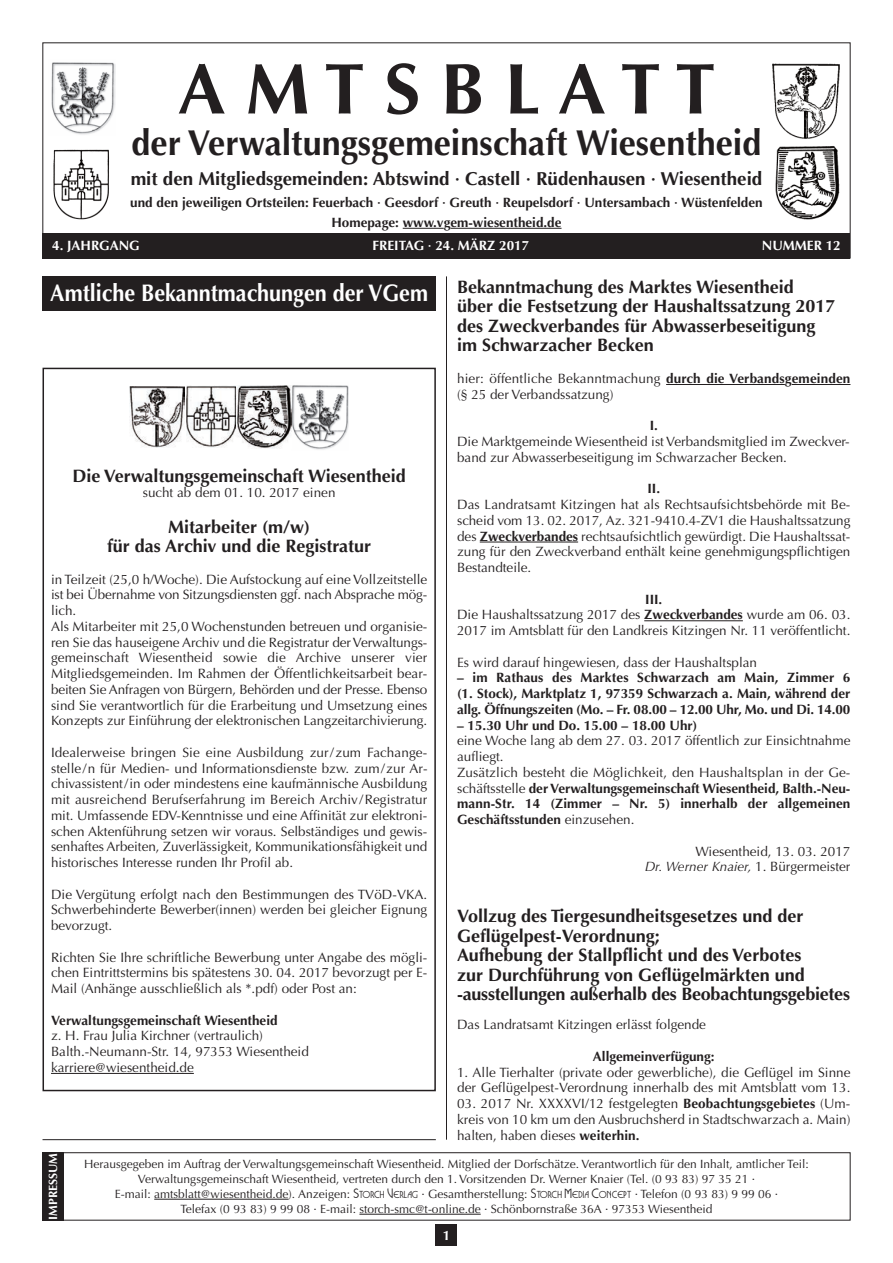
<style>
.page{position:relative;width:893px;height:1263px;background:#fff}
.page>*{position:absolute;margin:0;border:0;box-sizing:border-box;transform-origin:0 0}
.t1{font:700 72px "Optima";color:#231f20}
.t2{font:700 36px "Optima";color:#231f20;scale:.95 1}
.t3{font:700 24px "Optima";color:#fff;scale:.9 1}
.t4{font:700 18.75px "Optima";color:#231f20}
.t5{font:700 18px/19.5px "Optima";color:#231f20}
.t6{font:13.5px/15.8px "Optima";color:#231f20}
.t7{font:700 13.5px/15.8px "Optima";color:#231f20;text-align:center}
.t8{font:700 13.5px "Optima";color:#fff}
.t9{font:12px/15px "Optima";color:#231f20;text-align:center}
.t10{font:700 12px "Optima";letter-spacing:-.005em;color:#fff}
.s1{font-weight:700}
.s2{font-style:italic}
.s3{font-family:"Busorama";font-weight:500}
.s4{font-family:"Busorama";font-weight:500;font-size:9px}
</style>
<div class="page">
<div style="left:436px;top:1225px;width:21px;height:21px;background:#231f20"></div>
<hr style="left:403px;top:228px;width:41px;height:1px;background:#231f20">
<hr style="left:450px;top:228px;width:111px;height:1px;background:#231f20">
<div style="left:43px;top:233px;width:807px;height:26px;background:#231f20"></div>
<hr style="left:51px;top:1073px;width:143px;height:1px;background:#231f20">
<hr style="left:446px;top:276px;width:1px;height:864px;background:#231f20">
<div style="left:43px;top:1152px;width:807px;height:68px;border:1px solid #231f20"></div>
<hr style="left:154px;top:1199px;width:135px;height:1px;background:#231f20">
<hr style="left:359px;top:1214px;width:122px;height:1px;background:#231f20">
<div style="left:43px;top:1152px;width:21px;height:68px;background:#231f20"></div>
<hr style="left:666px;top:384px;width:119px;height:1px;background:#231f20">
<hr style="left:792px;top:384px;width:58px;height:1px;background:#231f20">
<hr style="left:480px;top:542px;width:98px;height:1px;background:#231f20">
<hr style="left:644px;top:620px;width:99px;height:1px;background:#231f20">
<div style="left:43px;top:276px;width:393px;height:34px;background:#231f20"></div>
<img style="left:51px;top:62px;width:65px;height:73px">
<img style="left:53px;top:149px;width:56px;height:70px">
<img style="left:775px;top:146px;width:64px;height:74px">
<img style="left:772px;top:64px;width:68px;height:75px">
<div style="left:43px;top:368px;width:393px;height:723px;border:2px solid #231f20"></div>
<img style="left:292px;top:385px;width:57px;height:65px">
<img style="left:187px;top:385px;width:104px;height:63px">
<img style="left:129px;top:387px;width:56px;height:60px">
<hr style="left:43px;top:1139px;width:393px;height:1px;background:#231f20">
<h1 class="t1" style="left:178px;top:47px;width:539px">A M T S B L A T T</h1>
<h2 class="t2" style="left:132px;top:122px;width:664px">der Verwaltungsgemeinschaft Wiesentheid</h2>
<h3 class="t4" style="left:131px;top:168px;width:633px">mit den Mitgliedsgemeinden: Abtswind · Castell · Rüdenhausen · Wiesentheid</h3>
<p class="t7" style="left:130px;top:193px;width:634px;line-height:19.4px">und den jeweiligen Ortsteilen: Feuerbach · Geesdorf · Greuth · Reupelsdorf · Untersambach · Wüstenfelden<br>Homepage: www.vgem-wiesentheid.de</p>
<p class="t8" style="left:52px;top:238px;width:89px">4. JAHRGANG</p>
<p class="t8" style="left:372px;top:238px;width:158px">FREITAG · 24. MäRZ 2017</p>
<p class="t8" style="left:762px;top:238px;width:80px">NUMMER 12</p>
<h3 class="t3" style="left:50px;top:279px;width:421px">Amtliche Bekanntmachungen der VGem</h3>
<h3 class="t5" style="left:72px;top:466px;width:335px">Die Verwaltungsgemeinschaft Wiesentheid</h3>
<p class="t6" style="left:143px;top:485px;width:194px">sucht ab dem 01. 10. 2017 einen</p>
<h3 class="t5" style="left:107px;top:517px;width:266px;text-align:center">Mitarbeiter (m/w)<br>für das Archiv und die Registratur</h3>
<p class="t6" style="left:51px;top:571px;width:378px">in Teilzeit (25,0 h/Woche). Die Aufstockung auf eine Vollzeitstelle ist bei Übernahme von Sitzungsdiensten ggf. nach Absprache mög&shy;lich.<br>Als Mitarbeiter mit 25,0 Wochenstunden betreuen und organisie&shy;ren Sie das hauseigene Archiv und die Registratur der Verwaltungs&shy;gemeinschaft Wiesentheid sowie die Archive unserer vier Mitgliedsgemeinden. Im Rahmen der Öffentlichkeitsarbeit bear&shy;beiten Sie Anfragen von Bürgern, Behörden und der Presse. Ebenso sind Sie verantwortlich für die Erarbeitung und Umsetzung eines Konzepts zur Einführung der elektronischen Langzeitarchivierung.</p>
<p class="t6" style="left:51px;top:745px;width:378px;text-align:justify">Idealerweise bringen Sie eine Ausbildung zur/zum Fachange&shy;stelle/n für Medien- und Informationsdienste bzw. zum/zur Ar&shy;chivassistent/in oder mindestens eine kaufmännische Ausbildung mit ausreichend Berufserfahrung im Bereich Archiv/Registratur mit. Umfassende EDV-Kenntnisse und eine Affinität zur elektroni&shy;schen Aktenführung setzen wir voraus. Selbständiges und gewis&shy;senhaftes Arbeiten, Zuverlässigkeit, Kommunikationsfähigkeit und historisches Interesse runden Ihr Profil ab.</p>
<p class="t6" style="left:51px;top:886px;width:378px;text-align:justify">Die Vergütung erfolgt nach den Bestimmungen des TVöD-VKA.<br>Schwerbehinderte Bewerber(innen) werden bei gleicher Eignung bevorzugt.</p>
<p class="t6" style="left:51px;top:949px;width:378px;text-align:justify">Richten Sie Ihre schriftliche Bewerbung unter Angabe des mögli&shy;chen Eintrittstermins bis spätestens 30. 04. 2017 bevorzugt per E-Mail (Anhänge ausschließlich als *.pdf) oder Post an:</p>
<p class="t7" style="left:51px;top:1012px;width:228px">Verwaltungsgemeinschaft Wiesentheid</p>
<p class="t6" style="left:51px;top:1028px;width:259px">z. H. Frau Julia Kirchner (vertraulich)<br>Balth.-Neumann-Str. 14, 97353 Wiesentheid karriere@wiesentheid.de</p>
<h3 class="t5" style="left:457px;top:277px;width:380px">Bekanntmachung des Marktes Wiesentheid<br>über die Festsetzung der Haushaltssatzung 2017 des Zweckverbandes für Abwasserbeseitigung im Schwarzacher Becken</h3>
<p class="t6" style="left:457px;top:371px;width:395px">hier: öffentliche Bekanntmachung <span class="s1">durch die Verbandsgemeinden </span>(§ 25 der Verbandssatzung)</p>
<p class="t7" style="left:650px;top:418px;width:10px">I.</p>
<p class="t6" style="left:457px;top:434px;width:394px">Die Marktgemeinde Wiesentheid ist Verbandsmitglied im Zweckver&shy;band zur Abwasserbeseitigung im Schwarzacher Becken.</p>
<p class="t7" style="left:647px;top:481px;width:14px">II.</p>
<p class="t6" style="left:457px;top:497px;width:395px;text-align:justify">Das Landratsamt Kitzingen hat als Rechtsaufsichtsbehörde mit Be&shy;scheid vom 13. 02. 2017, Az. 321-9410.4-ZV1 die Haushaltssatzung des <span class="s1">Zweckverbandes</span> rechtsaufsichtlich gewürdigt. Die Haushaltssat&shy;zung für den Zweckverband enthält keine genehmigungspflichtigen Bestandteile.</p>
<p class="t6" style="left:457px;top:591px;width:395px;text-align:center"><span class="s1">III.<br></span>Die Haushaltssatzung 2017 des <span class="s1">Zweckverbandes</span> wurde am 06. 03.<br>2017 im Amtsblatt für den Landkreis Kitzingen Nr. 11 veröffentlicht.</p>
<p class="t6" style="left:457px;top:654px;width:301px">Es wird darauf hingewiesen, dass der Haushaltsplan</p>
<p class="t7" style="left:457px;top:670px;width:395px;text-align:justify">– im Rathaus des Marktes Schwarzach am Main, Zimmer 6 (1. Stock), Marktplatz 1, 97359 Schwarzach a. Main, während der allg. Öffnungszeiten (Mo. – Fr. 08.00 – 12.00 Uhr, Mo. und Di. 14.00</p>
<p class="t7" style="left:457px;top:717px;width:242px">– 15.30 Uhr und Do. 15.00 – 18.00 Uhr)</p>
<p class="t6" style="left:457px;top:733px;width:395px">eine Woche lang ab dem 27. 03. 2017 öffentlich zur Einsichtnahme aufliegt.<br>Zusätzlich besteht die Möglichkeit, den Haushaltsplan in der Ge&shy;schäftsstelle <span class="s1">der Verwaltungsgemeinschaft Wiesentheid, Balth.-Neu&shy;mann-Str. 14 (Zimmer – Nr. 5) innerhalb der allgemeinen Geschäftsstunden</span> einzusehen.</p>
<p class="t6" style="left:645px;top:843px;width:207px;text-align:right">Wiesentheid, 13. 03. 2017<br><span class="s2">Dr. Werner Knaier,</span> 1. Bürgermeister</p>
<h3 class="t5" style="left:457px;top:907px;width:394px">Vollzug des Tiergesundheitsgesetzes und der Geflügelpest-Verordnung;<br>Aufhebung der Stallpflicht und des Verbotes<br>zur Durchführung von Geflügelmärkten und -ausstellungen außerhalb des Beobachtungsgebietes</h3>
<p class="t6" style="left:457px;top:1017px;width:250px">Das Landratsamt Kitzingen erlässt folgende</p>
<p class="t7" style="left:593px;top:1048px;width:123px">Allgemeinverfügung:</p>
<p class="t6" style="left:457px;top:1064px;width:395px">1. Alle Tierhalter (private oder gewerbliche), die Geflügel im Sinne der Geflügelpest-Verordnung innerhalb des mit Amtsblatt vom 13.</p>
<p class="t6" style="left:457px;top:1096px;width:395px;text-align:justify">03. 2017 Nr. XXXXVI/12 festgelegten <span class="s1">Beobachtungsgebietes</span> (Um&shy;kreis von 10 km um den Ausbruchsherd in Stadtschwarzach a. Main) halten, haben dieses <span class="s1">weiterhin.</span></p>
<p class="t10" style="left:46px;top:1219px;width:68px;rotate:-90deg">IMPRESSUM</p>
<p class="t9" style="left:84px;top:1156px;width:726px">Herausgegeben im Auftrag der Verwaltungsgemeinschaft Wiesentheid. Mitglied der Dorfschätze. Verantwortlich für den Inhalt, amtlicher Teil:<br>Verwaltungsgemeinschaft Wiesentheid, vertreten durch den 1. Vorsitzenden Dr. Werner Knaier (Tel. (0 93 83) 97 35 21 ·<br>E-mail: amtsblatt@wiesentheid.de). Anzeigen: <span class="s3">S</span><span class="s4">TORCH</span> <span class="s3">V</span><span class="s4">ERLAG</span> · Gesamtherstellung: <span class="s3">S</span><span class="s4">TORCH</span> <span class="s3">M</span><span class="s4">EDIA</span> <span class="s3">C</span><span class="s4">ONCEPT</span> · Telefon (0 93 83) 9 99 06 ·<br>Telefax (0 93 83) 9 99 08 · E-mail: storch-smc@t-online.de · Schönbornstraße 36A · 97353 Wiesentheid</p>
<p class="t8" style="left:443px;top:1227px;width:9px">1</p>
</div>
